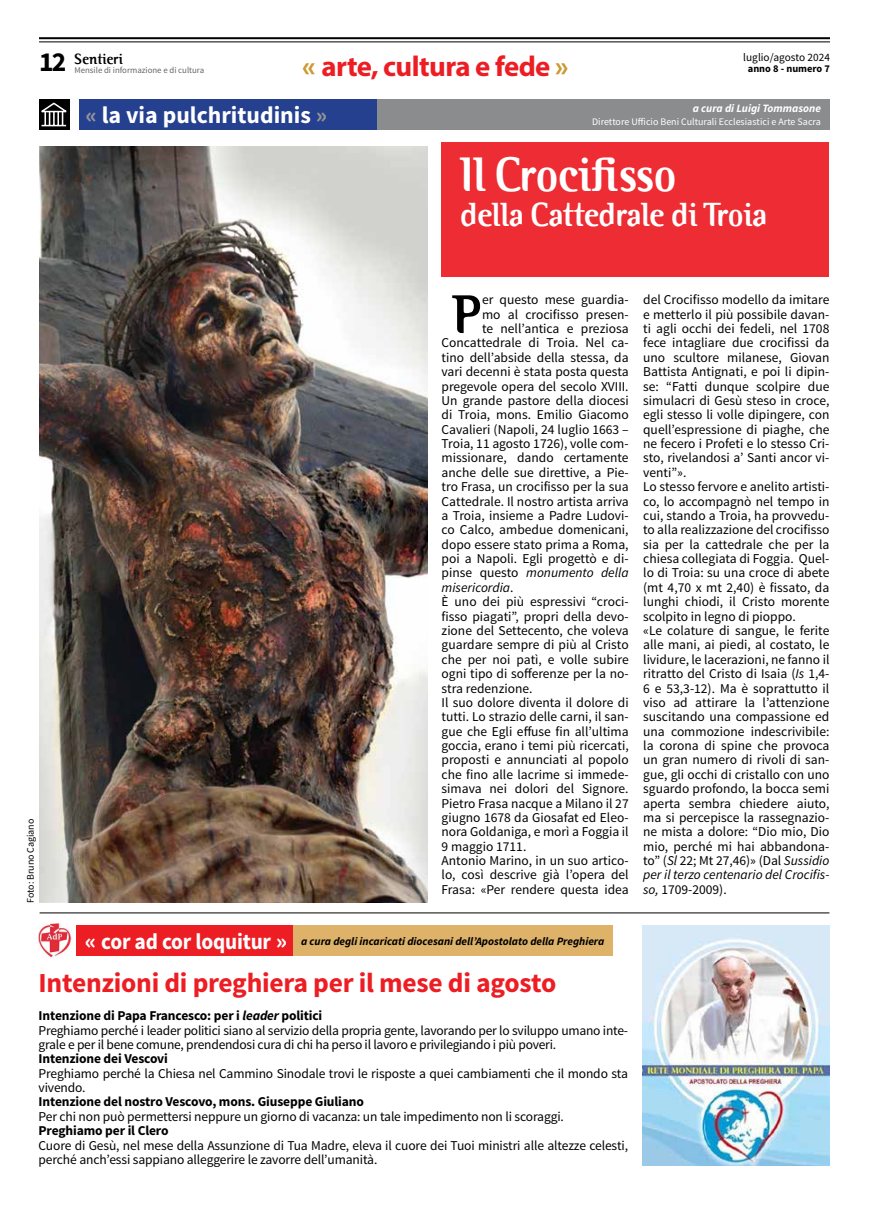
<style>
.page{position:relative;width:869px;height:1205px;background:#fff}
.page>*{position:absolute;margin:0;border:0;box-sizing:border-box;transform-origin:0 0}
.t1{font:700 54.25px "Binary ITC";color:#000}
.t2{font:700 48.75px "Binary ITC";letter-spacing:-.04em;color:#fff}
.t3{font:700 33.75px "Binary ITC";letter-spacing:-.04em;color:#fff}
.t4{font:700 28.75px "Myriad Pro";color:#ed1d24}
.t5{font:700 27.5px "Source Sans Pro";letter-spacing:-.01em;color:#ed1d24}
.t6{font:700 23.75px "Source Sans Pro";color:#fff}
.t7{font:700 22.5px "Source Sans Pro";color:#fff;scale:.95 1}
.t8{font:700 15px "Binary ITC";color:#000}
.t9{font:13.5px/14.4px "Source Sans Pro";color:#000}
.t10{font:13.5px/14.4px "Source Sans Pro";letter-spacing:-.02em;color:#000}
.t11{font:700 13.5px "Source Sans Pro";letter-spacing:-.01em;color:#000}
.t12{font:italic 13.5px "Source Sans Pro";color:#000}
.t13{font:italic 700 11.25px "Source Sans Pro";color:#000}
.t14{font:italic 700 11.25px "Source Sans Pro";color:#fff}
.t15{font:11.25px "Source Sans Pro";color:#000}
.t16{font:700 10.38px "Source Sans Pro";color:#000}
.t17{font:10px "Source Sans Pro";color:#fff}
.t18{font:10px "Source Sans Pro";letter-spacing:-.01em;color:#000}
.t19{font:8.75px "Source Sans Pro";color:#636466}
.s1{font-family:"Source Sans Pro";font-size:27.5px}
.s2{color:#c93}
.s3{color:#939598}
.s4{font-style:normal}
.s5{font-size:23.75px}
.s6{font-style:italic}
.s7{font-weight:700}
.s8{font-weight:700;font-style:italic}
</style>
<div class="page">
<hr style="left:39px;top:41px;width:790px;height:1px;background:#000">
<hr style="left:39px;top:37px;width:790px;height:2px;background:#000">
<hr style="left:40px;top:912px;width:789px;height:1px;background:#000">
<div style="left:367px;top:99px;width:462px;height:30px;background:#8a8c8e"></div>
<div style="left:80px;top:99px;width:296px;height:30px;background:#25408f"></div>
<svg style="left:39px;top:99px;width:31px;height:30px"></svg>
<svg style="left:40px;top:101px;width:30px;height:25px"></svg>
<img style="left:39px;top:146px;width:388px;height:757px">
<div style="left:441px;top:142px;width:388px;height:134px;background:#ee2c33"></div>
<img style="left:642px;top:926px;width:187px;height:239px">
<div style="left:290px;top:925px;width:322px;height:30px;background:#dfb26a"></div>
<div style="left:76px;top:925px;width:216px;height:30px;background:#ed1d24"></div>
<img style="left:39px;top:923px;width:33px;height:35px">
<p class="t15" style="left:743px;top:50px;width:88px">luglio/agosto 2024</p>
<p class="t8" style="left:39px;top:50px;width:86px"><span class="s1">12</span> Sentieri</p>
<h3 class="t4" style="left:302px;top:48px;width:267px"><span class="s2">«</span> arte, cultura e fede <span class="s2">»</span></h3>
<p class="t16" style="left:747px;top:62px;width:84px">anno 8 - numero 7</p>
<p class="t14" style="left:692px;top:101px;width:129px">a cura di Luigi Tommasone</p>
<p class="t19" style="left:74px;top:64px;width:131px">Mensile di informazione e di cultura</p>
<h3 class="t6" style="left:85px;top:100px;width:243px"><span class="s3">«</span> la via pulchritudinis <span class="s3">»</span></h3>
<p class="t17" style="left:592px;top:115px;width:230px">Direttore Ufficio Beni Culturali Ecclesiastici e Arte Sacra</p>
<p class="t18" style="left:24px;top:903px;width:85px;rotate:-90deg">Foto: Bruno Cagiano</p>
<h2 class="t2" style="left:459px;top:145px;width:219px">Il Crocifisso</h2>
<h3 class="t3" style="left:459px;top:194px;width:309px">della Cattedrale di Troia</h3>
<h1 class="t1" style="left:451px;top:282px;width:32px">P</h1>
<p class="t9" style="left:482px;top:293px;width:148px">er questo mese guardia-</p>
<p class="t9" style="left:482px;top:307px;width:148px">mo al crocifisso presen-</p>
<p class="t9" style="left:482px;top:322px;width:148px">te nell’antica e preziosa</p>
<p class="t9" style="left:441px;top:336px;width:188px">Concattedrale di Troia. Nel ca-</p>
<p class="t9" style="left:441px;top:350px;width:188px">tino dell’abside della stessa, da</p>
<p class="t9" style="left:441px;top:365px;width:188px">vari decenni è stata posta questa</p>
<p class="t9" style="left:441px;top:379px;width:188px">pregevole opera del secolo XVIII.</p>
<p class="t9" style="left:441px;top:393px;width:188px">U n grande pastore della diocesi</p>
<p class="t9" style="left:441px;top:408px;width:188px">di Troia, mons. Emilio Giacomo</p>
<p class="t9" style="left:441px;top:422px;width:188px">Cavalieri (N apoli, 24 luglio 1663 –</p>
<p class="t9" style="left:441px;top:437px;width:188px">Troia, 11 agosto 1726), volle com-</p>
<p class="t9" style="left:441px;top:451px;width:188px">missionare, dando certamente</p>
<p class="t9" style="left:441px;top:465px;width:188px">anche delle sue direttive, a Pie-</p>
<p class="t9" style="left:441px;top:480px;width:188px">tro Frasa, un crocifisso per la sua</p>
<p class="t9" style="left:441px;top:494px;width:188px">Cattedrale. Il nostro artista arriva</p>
<p class="t9" style="left:441px;top:508px;width:188px">a Troia, insieme a Padre Ludovi-</p>
<p class="t9" style="left:441px;top:523px;width:188px">co Calco, ambedue domenicani,</p>
<p class="t9" style="left:441px;top:537px;width:188px">dopo essere stato prima a Roma,</p>
<p class="t9" style="left:441px;top:552px;width:188px">poi a N apoli. Egli progettò e di-</p>
<p class="t12" style="left:441px;top:565px;width:188px"><span class="s4">pinse questo</span> monumento della</p>
<p class="t12" style="left:441px;top:579px;width:73px">misericordia<span class="s4">.</span></p>
<p class="t9" style="left:441px;top:595px;width:188px">È uno dei più espressivi “croci-</p>
<p class="t9" style="left:441px;top:609px;width:188px">fisso piagati”, propri della devo-</p>
<p class="t9" style="left:441px;top:623px;width:188px">zione del Settecento, che voleva</p>
<p class="t9" style="left:441px;top:638px;width:188px">guardare sempre di più al Cristo</p>
<p class="t9" style="left:441px;top:652px;width:188px">che per noi patì, e volle subire</p>
<p class="t9" style="left:441px;top:667px;width:188px">ogni tipo di sofferenze per la no-</p>
<p class="t9" style="left:441px;top:681px;width:92px">stra redenzione.</p>
<p class="t9" style="left:441px;top:695px;width:188px">Il suo dolore diventa il dolore di</p>
<p class="t9" style="left:441px;top:710px;width:188px">tutti. Lo strazio delle carni, il san-</p>
<p class="t9" style="left:441px;top:724px;width:188px">gue che Egli effuse fin all’ultima</p>
<p class="t9" style="left:441px;top:738px;width:188px">goccia, erano i temi più ricercati,</p>
<p class="t9" style="left:441px;top:753px;width:188px">proposti e annunciati al popolo</p>
<p class="t9" style="left:441px;top:767px;width:188px">che fino alle lacrime si immede-</p>
<p class="t9" style="left:441px;top:782px;width:188px">simava nei dolori del Signore.</p>
<p class="t9" style="left:441px;top:796px;width:188px">Pietro Frasa nacque a M ilano il 27</p>
<p class="t9" style="left:441px;top:810px;width:188px">giugno 1678 da Giosafat ed Eleo-</p>
<p class="t9" style="left:441px;top:825px;width:188px">nora Goldaniga, e morì a Foggia il</p>
<p class="t9" style="left:441px;top:839px;width:86px">9 maggio 1711.</p>
<p class="t9" style="left:441px;top:853px;width:188px">Antonio M arino, in un suo artico-</p>
<p class="t9" style="left:441px;top:868px;width:188px">lo, così descrive già l’opera del</p>
<p class="t9" style="left:441px;top:882px;width:188px">Frasa: «Per rendere questa idea</p>
<h3 class="t7" style="left:85px;top:927px;width:214px"><span class="s5">«</span> cor ad cor loquitur <span class="s5">»</span></h3>
<p class="t13" style="left:301px;top:934px;width:304px">a cura degli incaricati diocesani dell’Apostolato della Preghiera</p>
<p class="t9" style="left:643px;top:293px;width:188px">del Crocifisso modello da imitare e metterlo il più possibile davan&shy;ti agli occhi dei fedeli, nel 1708 fece intagliare due crocifissi da uno scultore milanese, Giovan<br>Battista Antignati, e poi li dipin&shy;se: “Fatti dunque scolpire due simulacri di Gesù steso in croce, egli stesso li volle dipingere, con quell’espressione di piaghe, che ne fecero i Profeti e lo stesso Cri&shy;sto, rivelandosi a’ Santi ancor vi&shy;venti”».<br>Lo stesso fervore e anelito artisti&shy;co, lo accompagnò nel tempo in cui, stando a Troia, ha provvedu&shy;to alla realizzazione del crocifisso sia per la cattedrale che per la chiesa collegiata di Foggia. Quel&shy;lo di Troia: su una croce di abete (mt 4,70 x mt 2,40) è fissato, da lunghi chiodi, il Cristo morente scolpito in legno di pioppo.<br>«Le colature di sangue, le ferite alle mani, ai piedi, al costato, le lividure, le lacerazioni, ne fanno il ritratto del Cristo di Isaia (<span class="s6">Is</span> 1,4-<br>6 e 53,3-12). M a è soprattutto il viso ad attirare la l’attenzione suscitando una compassione ed una commozione indescrivibile: la corona di spine che provoca un gran numero di rivoli di san&shy;gue, gli occhi di cristallo con uno sguardo profondo, la bocca semi aperta sembra chiedere aiuto, ma si percepisce la rassegnazio&shy;ne mista a dolore: “Dio mio, Dio mio, perché mi hai abbandona&shy;to” (<span class="s6">Sl</span> 22; M t 27,46)» (Dal <span class="s6">Sussidio per il terzo centenario del Crocifis&shy;so,</span> 1709-2009).</p>
<h3 class="t5" style="left:39px;top:965px;width:519px">Intenzioni di preghiera per il mese di agosto</h3>
<p class="t10" style="left:39px;top:1009px;width:590px"><span class="s7">Intenzione di Papa Francesco: per i</span> <span class="s8">leader</span> <span class="s7">politici<br></span>Preghiamo perché i leader politici siano al servizio della propria gente, lavorando per lo sviluppo umano inte&shy;grale e per il bene comune, prendendosi cura di chi ha perso il lavoro e privilegiando i più poveri.</p>
<p class="t11" style="left:39px;top:1050px;width:131px">Intenzione dei Vescovi</p>
<p class="t9" style="left:39px;top:1066px;width:590px">Preghiamo perché la Chiesa nel Cammino Sinodale trovi le risposte a quei cambiamenti che il mondo sta vivendo.</p>
<p class="t11" style="left:39px;top:1093px;width:327px">Intenzione del nostro Vescovo, mons. Giuseppe Giuliano</p>
<p class="t9" style="left:39px;top:1109px;width:526px">Per chi non può permettersi neppure un giorno di vacanza: un tale impedimento non li scoraggi.</p>
<p class="t11" style="left:39px;top:1122px;width:131px">Preghiamo per il Clero</p>
<p class="t9" style="left:39px;top:1138px;width:590px">Cuore di Gesù, nel mese della Assunzione di Tua M adre, eleva il cuore dei Tuoi ministri alle altezze celesti, perché anch’essi sappiano alleggerire le zavorre dell’umanità.</p>
</div>
